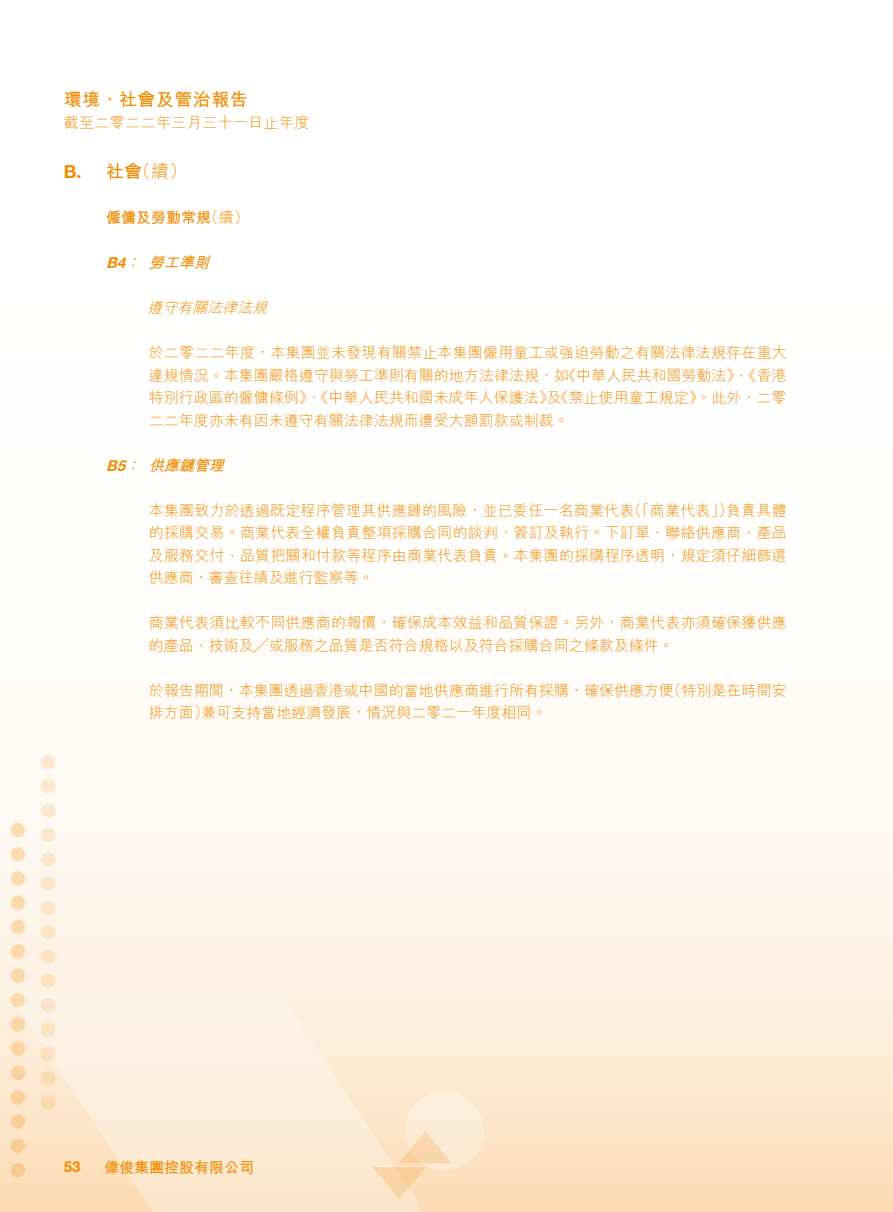
<style>
.page{position:relative;width:893px;height:1212px;background:#fff}
.page>*{position:absolute;margin:0;border:0;box-sizing:border-box;transform-origin:0 0}
.t1{font:700 18px "M Hei HK";letter-spacing:.025em;color:#f18b00}
.t2{font:300 18px "M Hei HK";color:#f18b00}
.t3{font:700 18px "Helvetica Neue LT Std";color:#f18b00}
.t4{font:300 15px/22.5px "M Hei HK";letter-spacing:.01em;color:#f18b00}
.t5{font:700 15px "M Hei HK";color:#f18b00}
.t6{font:italic 700 15px "M Hei HK";color:#f18b00}
.t7{font:italic 300 15px "M Hei HK";color:#f18b00}
.t8{font:700 15px "Helvetica Neue LT Std";color:#f18b00}
.t9{font:italic 700 15px "Helvetica Neue LT Std";color:#f18b00}
.s1{font-family:"Helvetica Neue LT Std"}
</style>
<div class="page">
<svg style="left:0;top:754px;width:893px;height:458px"></svg>
<svg style="left:7px;top:991px;width:437px;height:221px;background:#fcebd6"></svg>
<svg style="left:41px;top:755px;width:14px;height:355px;background:#fcebd6"></svg>
<svg style="left:11px;top:822px;width:14px;height:355px;background:#fbe2c1"></svg>
<svg style="left:373px;top:1091px;width:111px;height:108px;background:#fbe3c6"></svg>
<p class="t1" style="left:64px;top:87px;width:186px">環境、社會及管治報告</p>
<p class="t4" style="left:64px;top:111px;width:247px">截至二零二二年三月三十一日止年度</p>
<p class="t3" style="left:64px;top:160px;width:19px">B.</p>
<p class="t1" style="left:106px;top:158px;width:37px">社會</p>
<p class="t2" style="left:133px;top:162px;width:55px">（續(</p>
<p class="t4" style="left:204px;top:206px;width:46px">（續(</p>
<p class="t5" style="left:106px;top:207px;width:106px">僱傭及勞動常規</p>
<p class="t6" style="left:117px;top:252px;width:99px"><span class="s1">4</span>：勞工準則</p>
<p class="t9" style="left:106px;top:253px;width:17px">B</p>
<p class="t7" style="left:147px;top:300px;width:125px">遵守有關法律法規</p>
<p class="t4" style="left:149px;top:341px;width:639px;text-align:justify">於二零二二年度，本集團並未發現有關禁止本集團僱用童工或強迫勞動之有關法律法規存在重大違規情況。本集團嚴格遵守與勞工準則有關的地方法律法規，《如中華人民共和國勞動法》、《香港特別行政區的僱傭條例》、《中華人民共和國未成年人保護法 《及》 禁止使用童工規定》。此外，二零二二年度亦未有因未遵守有關法律法規而遭受大額罰款或制裁。</p>
<p class="t6" style="left:117px;top:454px;width:114px"><span class="s1">5</span>：供應鏈管理</p>
<p class="t9" style="left:106px;top:456px;width:17px">B</p>
<p class="t4" style="left:627px;top:499px;width:108px">（「商業代表」）</p>
<p class="t4" style="left:149px;top:499px;width:639px">本集團致力於透過既定程序管理其供應鏈的風險，並已委任一名商業代表<br>的採購交易。商業代表全權負責整項採購合同的談判、簽訂及執行。下訂單、聯絡供應商、產品及服務交付、品質把關和付款等程序由商業代表負責。本集團的採購程序透明，規定須仔細篩選供應商，審查往績及進行監察等。</p>
<p class="t4" style="left:149px;top:611px;width:639px">商業代表須比較不同供應商的報價，確保成本效益和品質保證。另外，商業代表亦須確保獲供應的產品、技術及╱或服務之品質是否符合規格以及符合採購合同之條款及條件。</p>
<p class="t4" style="left:667px;top:679px;width:122px">（特別是在時間安</p>
<p class="t4" style="left:726px;top:499px;width:62px">負責具體</p>
<p class="t4" style="left:201px;top:679px;width:474px;text-indent:-52px">於報告期間，本集團透過香港或中國的當地供應商進行所有採購，確保供應方便兼可支持當地經濟發展，情況與二零二一年度相同。</p>
<p class="t4" style="left:149px;top:701px;width:61px">排方面）</p>
<p class="t8" style="left:64px;top:1157px;width:18px">53</p>
<p class="t5" style="left:104px;top:1156px;width:151px">偉俊集團控股有限公司</p>
</div>
